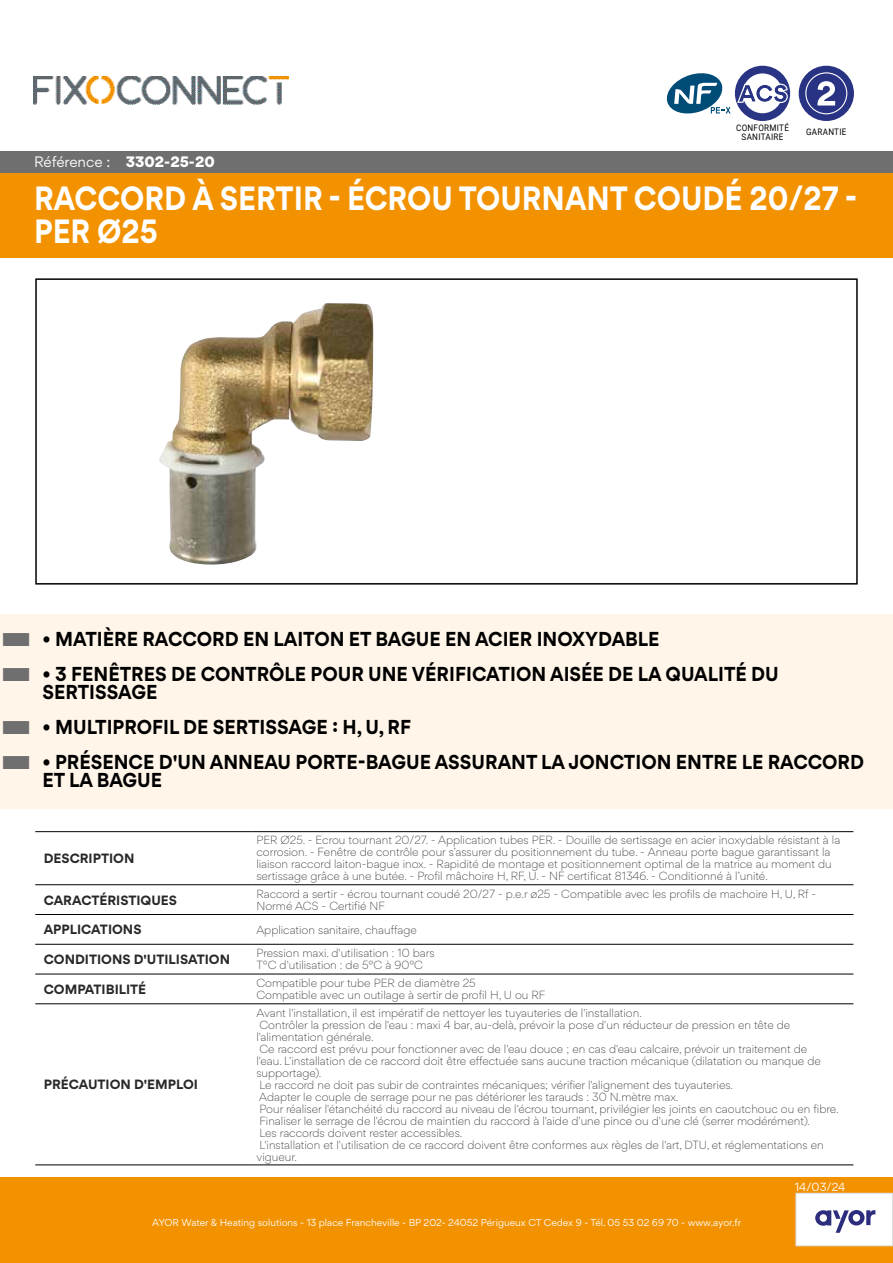
<style>
.page{position:relative;width:893px;height:1263px;background:#fff}
.page>*{position:absolute;margin:0;border:0;box-sizing:border-box;transform-origin:0 0}
.t1{font:700 30px/33px "Gordita";color:#fff;scale:.9 1}
.t2{font:700 18px/18px "Gordita";color:#000;scale:.95 1}
.t3{font:13.5px "Gordita";letter-spacing:-.005em;color:#fff}
.t4{font:700 12px "Gordita";color:#282827}
.t5{font:300 10.5px/12px "Gordita";color:#282827}
.t6{font:10.5px "Gordita";color:#fff}
.t7{font:9px "Gordita";color:#fff}
.t8{font:9px/9px "Roboto";letter-spacing:.035em;color:#000;text-align:center;scale:.9 1}
.s1{font-weight:900}
</style>
<div class="page">
<div style="left:0;top:1178px;width:893px;height:85px;background:#f39200"></div>
<div style="left:796px;top:1193px;width:97px;height:53px;background:#fff"></div>
<div style="left:795px;top:1193px;width:98px;height:53px;border:1px solid #dadada"></div>
<img style="left:159px;top:303px;width:214px;height:262px">
<div style="left:0;top:172px;width:893px;height:85px;background:#f39200"></div>
<hr style="left:35px;top:831px;width:217px;height:1px;background:#000">
<hr style="left:252px;top:831px;width:601px;height:1px;background:#000">
<hr style="left:35px;top:884px;width:217px;height:1px;background:#000">
<hr style="left:252px;top:884px;width:601px;height:1px;background:#000">
<hr style="left:35px;top:914px;width:217px;height:1px;background:#000">
<hr style="left:252px;top:914px;width:601px;height:1px;background:#000">
<hr style="left:35px;top:944px;width:217px;height:1px;background:#000">
<hr style="left:252px;top:944px;width:601px;height:1px;background:#000">
<hr style="left:35px;top:974px;width:217px;height:1px;background:#000">
<hr style="left:252px;top:974px;width:601px;height:1px;background:#000">
<hr style="left:35px;top:1003px;width:217px;height:1px;background:#000">
<hr style="left:252px;top:1003px;width:601px;height:1px;background:#000">
<hr style="left:35px;top:1164px;width:217px;height:1px;background:#000">
<hr style="left:252px;top:1164px;width:601px;height:1px;background:#000">
<svg style="left:667px;top:73px;width:64px;height:40px"></svg>
<div style="left:735px;top:66px;width:55px;height:55px;background:#293584;border-radius:50%"></div>
<div style="left:743px;top:73px;width:39px;height:40px;background:#fff;border-radius:50%"></div>
<svg style="left:737px;top:84px;width:51px;height:19px"></svg>
<div style="left:799px;top:66px;width:55px;height:55px;background:#293384;border-radius:50%"></div>
<svg style="left:805px;top:72px;width:42px;height:42px"></svg>
<div style="left:35px;top:278px;width:823px;height:307px;border:2px solid #000"></div>
<div style="left:0;top:614px;width:893px;height:54px;background:#fff5e9"></div>
<div style="left:0;top:649px;width:893px;height:72px;background:#fff5e9"></div>
<div style="left:0;top:702px;width:893px;height:54px;background:#fff5e9"></div>
<div style="left:0;top:737px;width:893px;height:72px;background:#fff5e9"></div>
<svg style="left:815px;top:1210px;width:60px;height:23px"></svg>
<img style="left:33px;top:77px;width:255px;height:28px">
<div style="left:0;top:151px;width:893px;height:21px;background:#706f6f"></div>
<p class="t3" style="left:34px;top:152px;width:182px">Référence : <span class="s1">3302-25-20</span></p>
<p class="t8" style="left:736px;top:122px;width:60px">CONFORMITÉ<br>SANITAIRE</p>
<p class="t8" style="left:806px;top:127px;width:46px">GARANTIE</p>
<h1 class="t1" style="left:34px;top:182px;width:916px">RACCORD À SERTIR - ÉCROU TOURNANT COUDÉ 20/27 -<br>PER Ø25</h1>
<h2 class="t2" style="left:43px;top:630px;width:651px">• MATIÈRE RACCORD EN LAITON ET BAGUE EN ACIER INOXYDABLE</h2>
<h2 class="t2" style="left:43px;top:665px;width:777px">• 3 FENÊTRES DE CONTRÔLE POUR UNE VÉRIFICATION AISÉE DE LA QUALITÉ DU<br>SERTISSAGE</h2>
<h2 class="t2" style="left:43px;top:718px;width:390px">• MULTIPROFIL DE SERTISSAGE : H, U, RF</h2>
<h2 class="t2" style="left:43px;top:753px;width:866px">• PRÉSENCE D'UN ANNEAU PORTE-BAGUE ASSURANT LA JONCTION ENTRE LE RACCORD<br>ET LA BAGUE</h2>
<p class="t4" style="left:44px;top:849px;width:92px">DESCRIPTION</p>
<p class="t5" style="left:256px;top:834px;width:585px">PER Ø25. - Ecrou tournant 20/27. - Application tubes PER. - Douille de sertissage en acier inoxydable résistant à la corrosion. - Fenêtre de contrôle pour s’assurer du positionnement du tube. - Anneau porte bague garantissant la liaison raccord laiton-bague inox. - Rapidité de montage et positionnement optimal de la matrice au moment du sertissage grâce à une butée. - Profil mâchoire H, RF, U. - NF certificat 81346. - Conditionné à l’unité.</p>
<p class="t4" style="left:44px;top:890px;width:135px">CARACTÉRISTIQUES</p>
<p class="t5" style="left:256px;top:887px;width:561px">Raccord a sertir - écrou tournant coudé 20/27 - p.e.r ø25 - Compatible avec les profils de machoire H, U, Rf -<br>Normé ACS - Certifié NF</p>
<p class="t4" style="left:44px;top:920px;width:99px">APPLICATIONS</p>
<p class="t5" style="left:256px;top:923px;width:162px">Application sanitaire, chauffage</p>
<p class="t4" style="left:44px;top:950px;width:188px">CONDITIONS D'UTILISATION</p>
<p class="t5" style="left:256px;top:947px;width:180px">Pression maxi. d'utilisation : 10 bars<br>T°C d'utilisation : de 5°C à 90°C</p>
<p class="t4" style="left:44px;top:979px;width:104px">COMPATIBILITÉ</p>
<p class="t5" style="left:256px;top:977px;width:291px">Compatible pour tube PER de diamètre 25<br>Compatible avec un outilage à sertir de profil H, U ou RF</p>
<p class="t4" style="left:44px;top:1075px;width:156px">PRÉCAUTION D'EMPLOI</p>
<p class="t5" style="left:256px;top:1006px;width:584px">Avant l'installation, il est impératif de nettoyer les tuyauteries de l'installation.<br>Contrôler la pression de l'eau : maxi 4 bar, au-delà, prévoir la pose d'un réducteur de pression en tête de l'alimentation générale.<br>Ce raccord est prévu pour fonctionner avec de l'eau douce ; en cas d'eau calcaire, prévoir un traitement de<br>l'eau. L'installation de ce raccord doit être effectuée sans aucune traction mécanique (dilatation ou manque de supportage).<br>Le raccord ne doit pas subir de contraintes mécaniques; vérifier l'alignement des tuyauteries.<br>Adapter le couple de serrage pour ne pas détériorer les tarauds : 30 N.mètre max.<br>Pour réaliser l'étanchéité du raccord au niveau de l'écrou tournant, privilégier les joints en caoutchouc ou en fibre.<br>Finaliser le serrage de l'écrou de maintien du raccord à l'aide d'une pince ou d'une clé (serrer modérément).<br>Les raccords doivent rester accessibles.<br>L'installation et l'utilisation de ce raccord doivent être conformes aux règles de l'art, DTU, et réglementations en vigueur.</p>
<p class="t6" style="left:795px;top:1179px;width:52px">14/03/24</p>
<p class="t7" style="left:152px;top:1216px;width:590px">AYOR Water &amp; Heating solutions - 13 place Francheville - BP 202- 24052 Périgueux CT Cedex 9 - Tél. 05 53 02 69 70 - www.ayor.fr</p>
</div>
